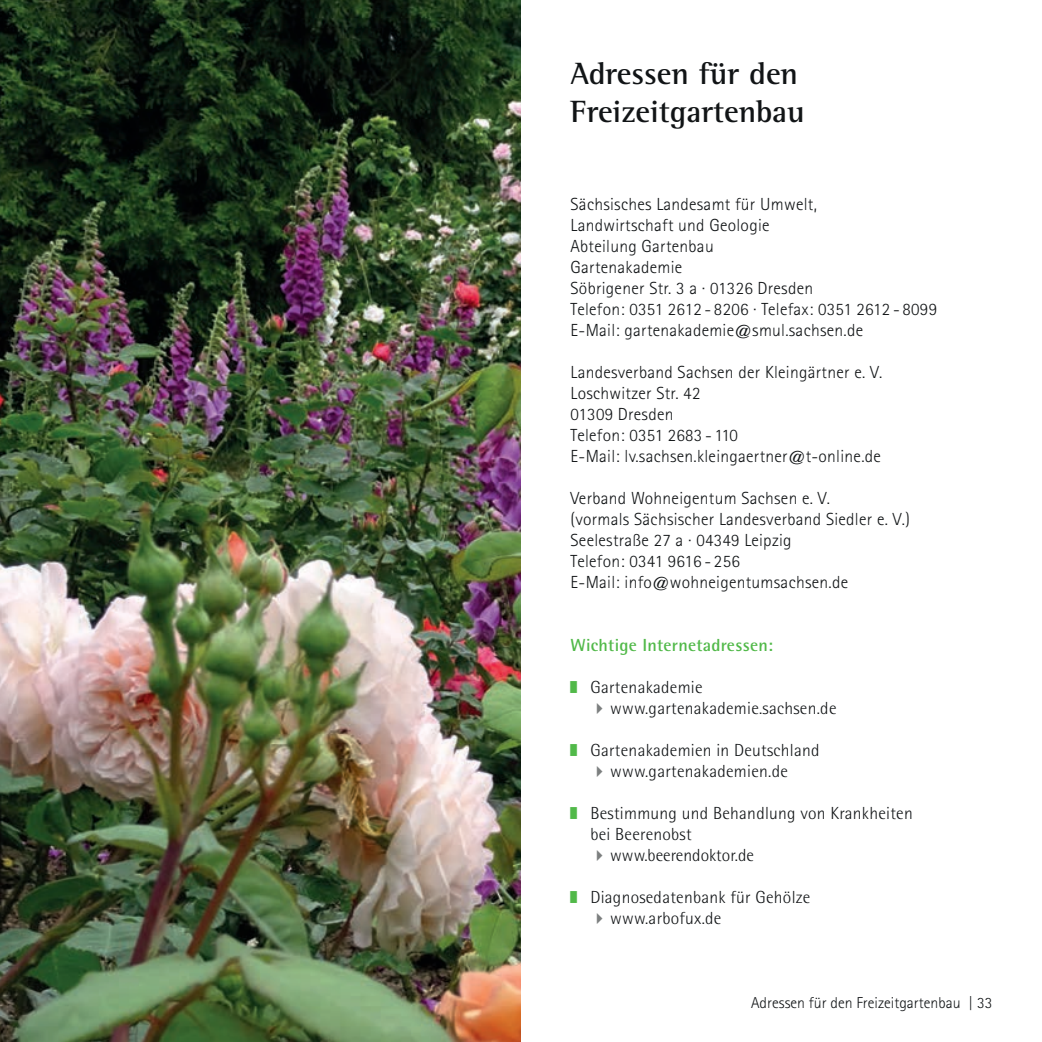
<style>
.page{position:relative;width:1042px;height:1042px;background:#fff}
.page>*{position:absolute;margin:0;border:0;box-sizing:border-box;transform-origin:0 0}
.t1{font:700 31.5px/37.8px "Rotis Semi Serif";color:#111416}
.t2{font:300 17.5px/21px "Rotis Sans Serif";letter-spacing:.015em;color:#111416}
.t3{font:300 17.5px/21px "Rotis Semi Sans";letter-spacing:.015em;color:#111416}
.t4{font:700 17.5px "Rotis Semi Sans";letter-spacing:.015em;color:#51b949}
.t5{font:300 15.75px "Rotis Sans Serif";color:#111416}
</style>
<div class="page">
<img style="left:0;top:0;width:521px;height:1042px">
<h1 class="t1" style="left:570px;top:54px;width:236px">Adressen für den<br>Freizeitgartenbau</h1>
<p class="t2" style="left:570px;top:194px;width:368px">Sächsisches Landesamt für Umwelt,<br>Landwirtschaft und Geologie<br>Abteilung Gartenbau<br>Gartenakademie<br>Söbrigener Str. 3 a · 01326 Dresden<br>Telefon: 0351 2612 - 8206 · Telefax: 0351 2612 - 8099<br>E-Mail: gartenakademie@smul.sachsen.de</p>
<p class="t2" style="left:570px;top:362px;width:313px">Landesverband Sachsen der Kleingärtner e. V.<br>Loschwitzer Str. 42<br>01309 Dresden<br>Telefon: 0351 2683 - 110<br>E-Mail: lv.sachsen.kleingaertner@t-online.de</p>
<p class="t2" style="left:570px;top:488px;width:341px">Verband Wohneigentum Sachsen e. V.<br>(vormals Sächsischer Landesverband Siedler e. V.)<br>Seelestraße 27 a · 04349 Leipzig<br>Telefon: 0341 9616 - 256<br>E-Mail: info@wohneigentumsachsen.de</p>
<p class="t4" style="left:570px;top:634px;width:204px">Wichtige Internetadressen:</p>
<p class="t3" style="left:610px;top:677px;width:228px;text-indent:-40px"><sup>█</sup> Gartenakademie www.gartenakademie.sachsen.de</p>
<p class="t3" style="left:570px;top:740px;width:250px;text-align:center"><sup>█</sup> Gartenakademien in Deutschland www.gartenakademien.de</p>
<p class="t3" style="left:570px;top:803px;width:344px"><sup>█</sup> Bestimmung und Behandlung von Krankheiten</p>
<p class="t3" style="left:590px;top:824px;width:103px">bei Beerenobst</p>
<p class="t3" style="left:610px;top:845px;width:145px">www.beerendoktor.de</p>
<p class="t3" style="left:610px;top:887px;width:202px;text-indent:-40px"><sup>█</sup> Diagnosedatenbank für Gehölze www.arbofux.de</p>
<p class="t5" style="left:751px;top:994px;width:243px">Adressen für den Freizeitgartenbau | 33</p>
</div>
